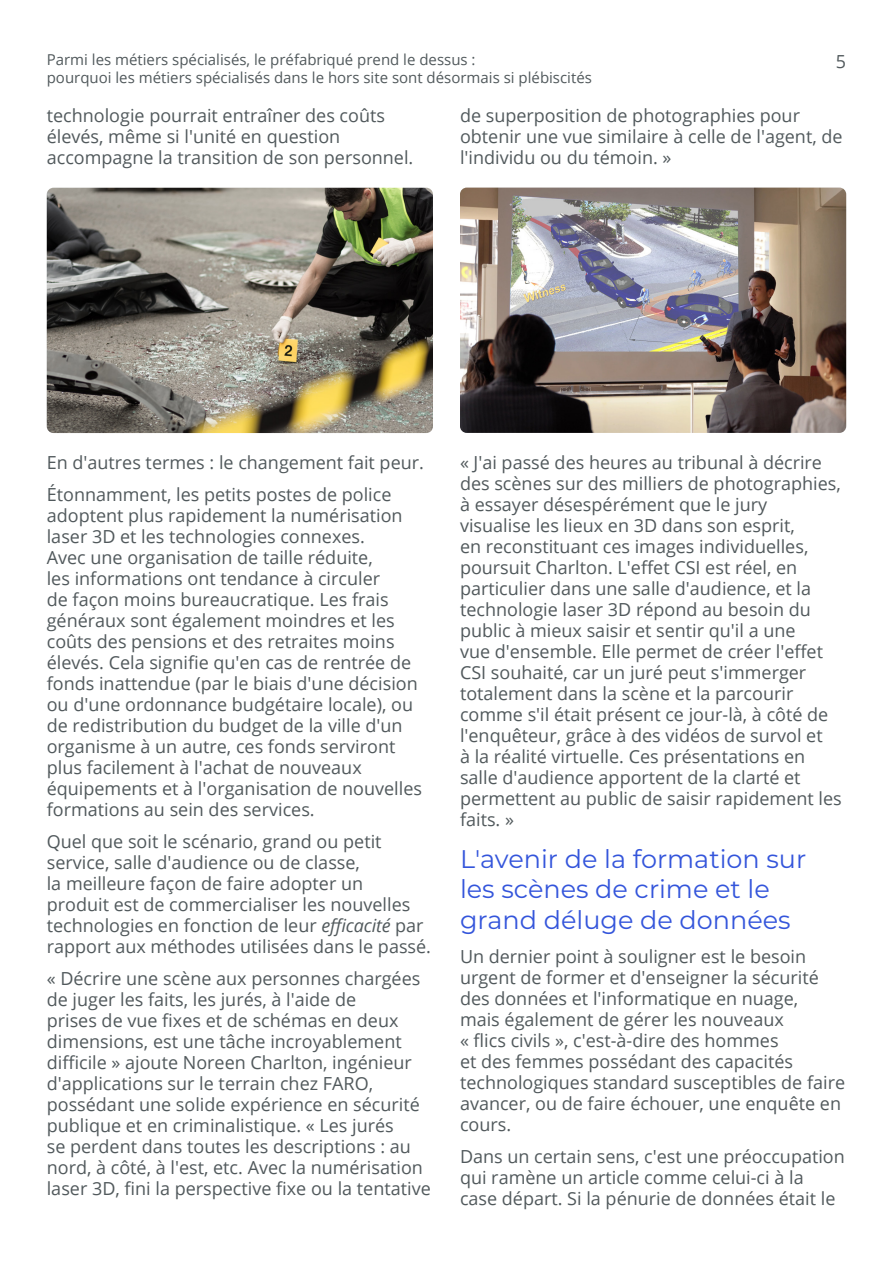
<style>
.page{position:relative;width:893px;height:1263px;background:#fff}
.page>*{position:absolute;margin:0;border:0;box-sizing:border-box;transform-origin:0 0}
.t1{font:25.5px/30.6px "Montserrat";color:#3455db}
.t2{font:18px/21px "Open Sans";color:#51595c}
.t3{font:15px "Open Sans";color:#51595c}
.s1{font-style:italic}
</style>
<div class="page">
<img style="left:460px;top:188px;width:386px;height:245px">
<img style="left:47px;top:188px;width:386px;height:245px">
<p class="t3" style="left:47px;top:50px;width:430px">Parmi les métiers spécialisés, le préfabriqué prend le dessus :</p>
<p class="t2" style="left:836px;top:50px;width:12px">5</p>
<p class="t3" style="left:47px;top:68px;width:547px">pourquoi les métiers spécialisés dans le hors site sont désormais si plébiscités</p>
<p class="t2" style="left:47px;top:105px;width:368px">technologie pourrait entraîner des coûts élevés, même si l'unité en question accompagne la transition de son personnel.</p>
<p class="t2" style="left:460px;top:105px;width:384px">de superposition de photographies pour obtenir une vue similaire à celle de l'agent, de l'individu ou du témoin. »</p>
<p class="t2" style="left:47px;top:446px;width:379px;line-height:31.8px">En d'autres termes : le changement fait peur.<br>Étonnamment, les petits postes de police</p>
<p class="t2" style="left:47px;top:504px;width:377px">adoptent plus rapidement la numérisation laser 3D et les technologies connexes.<br>Avec une organisation de taille réduite,<br>les informations ont tendance à circuler<br>de façon moins bureaucratique. Les frais généraux sont également moindres et les coûts des pensions et des retraites moins élevés. Cela signifie qu'en cas de rentrée de fonds inattendue (par le biais d'une décision ou d'une ordonnance budgétaire locale), ou de redistribution du budget de la ville d'un organisme à un autre, ces fonds serviront plus facilement à l'achat de nouveaux équipements et à l'organisation de nouvelles formations au sein des services.</p>
<p class="t2" style="left:47px;top:830px;width:386px">Quel que soit le scénario, grand ou petit service, salle d'audience ou de classe,<br>la meilleure façon de faire adopter un<br>produit est de commercialiser les nouvelles technologies en fonction de leur <span class="s1">efficacité</span> par rapport aux méthodes utilisées dans le passé.</p>
<p class="t2" style="left:47px;top:967px;width:386px">« Décrire une scène aux personnes chargées de juger les faits, les jurés, à l'aide de<br>prises de vue fixes et de schémas en deux dimensions, est une tâche incroyablement difficile » ajoute Noreen Charlton, ingénieur d'applications sur le terrain chez FARO, possédant une solide expérience en sécurité publique et en criminalistique. « Les jurés<br>se perdent dans toutes les descriptions : au nord, à côté, à l'est, etc. Avec la numérisation laser 3D, fini la perspective fixe ou la tentative</p>
<p class="t2" style="left:460px;top:452px;width:383px">« J'ai passé des heures au tribunal à décrire des scènes sur des milliers de photographies, à essayer désespérément que le jury visualise les lieux en 3D dans son esprit,<br>en reconstituant ces images individuelles, poursuit Charlton. L'effet CSI est réel, en particulier dans une salle d'audience, et la technologie laser 3D répond au besoin du public à mieux saisir et sentir qu'il a une<br>vue d'ensemble. Elle permet de créer l'effet CSI souhaité, car un juré peut s'immerger totalement dans la scène et la parcourir comme s'il était présent ce jour-là, à côté de l'enquêteur, grâce à des vidéos de survol et<br>à la réalité virtuelle. Ces présentations en salle d'audience apportent de la clarté et permettent au public de saisir rapidement les faits. »</p>
<h1 class="t1" style="left:460px;top:842px;width:348px">L'avenir de la formation sur les scènes de crime et le grand déluge de données</h1>
<p class="t2" style="left:460px;top:946px;width:387px">Un dernier point à souligner est le besoin urgent de former et d'enseigner la sécurité des données et l'informatique en nuage,<br>mais également de gérer les nouveaux<br>« flics civils », c'est-à-dire des hommes<br>et des femmes possédant des capacités technologiques standard susceptibles de faire avancer, ou de faire échouer, une enquête en cours.</p>
<p class="t2" style="left:460px;top:1145px;width:386px">Dans un certain sens, c'est une préoccupation qui ramène un article comme celui-ci à la case départ. Si la pénurie de données était le</p>
</div>
